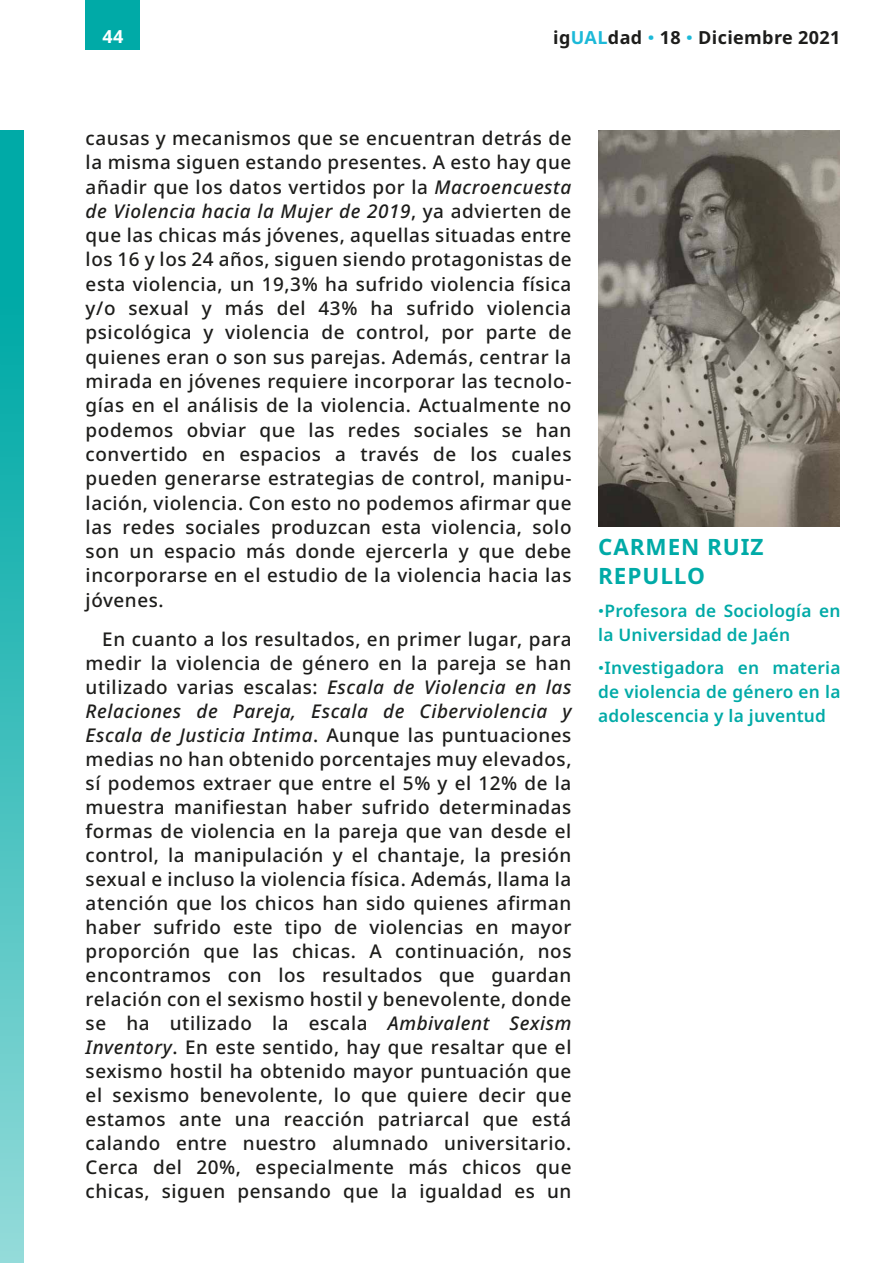
<style>
.page{position:relative;width:893px;height:1263px;background:#fff}
.page>*{position:absolute;margin:0;border:0;box-sizing:border-box;transform-origin:0 0}
.t1{font:700 22.5px/28.5px "Noto Sans";letter-spacing:.04em;color:#00aaa7}
.t2{font:500 18.9px/24px "Noto Sans";letter-spacing:.03em;color:#1d1d1b;text-align:justify}
.t3{font:700 18px "Noto Sans";letter-spacing:.02em;color:#1d1d1b}
.t4{font:700 18px "Noto Sans";color:#fff}
.t5{font:600 17.25px/24px "Noto Sans";letter-spacing:.015em;color:#00aaa7}
.s1{color:#1cb9d8}
.s2{font-style:italic}
</style>
<div class="page">
<img style="left:598px;top:131px;width:242px;height:395px">
<div style="left:0;top:131px;width:23px;height:1132px;background:linear-gradient(to bottom,#00a3a0,#8ed9d7)"></div>
<div style="left:86px;top:0;width:54px;height:50px;background:#00aaa7"></div>
<p class="t4" style="left:102px;top:24px;width:22px">44</p>
<p class="t3" style="left:553px;top:25px;width:289px">ig<span class="s1">UAL</span>dad <span class="s1">ꞏ</span> 18 <span class="s1">ꞏ</span> Diciembre 2021</p>
<p class="t2" style="left:86px;top:126px;width:487px">causas y mecanismos que se encuentran detrás de la misma siguen estando presentes. A esto hay que añadir que los datos vertidos por la <span class="s2">Macroencuesta de Violencia hacia la Mujer de 2019</span>, ya advierten de que las chicas más jóvenes, aquellas situadas entre los 16 y los 24 años, siguen siendo protagonistas de esta violencia, un 19,3% ha sufrido violencia física y/o sexual y más del 43% ha sufrido violencia psicológica y violencia de control, por parte de quienes eran o son sus parejas. Además, centrar la mirada en jóvenes requiere incorporar las tecnolo&shy;gías en el análisis de la violencia. Actualmente no podemos obviar que las redes sociales se han convertido en espacios a través de los cuales pueden generarse estrategias de control, manipu&shy;lación, violencia. Con esto no podemos afirmar que las redes sociales produzcan esta violencia, solo son un espacio más donde ejercerla y que debe incorporarse en el estudio de la violencia hacia las jóvenes.</p>
<p class="t2" style="left:86px;top:627px;width:487px;text-indent:17px">En cuanto a los resultados, en primer lugar, para medir la violencia de género en la pareja se han utilizado varias escalas: <span class="s2">Escala de Violencia en las Relaciones de Pareja, Escala de Ciberviolencia y Escala de Justicia Intima</span>. Aunque las puntuaciones medias no han obtenido porcentajes muy elevados, sí podemos extraer que entre el 5% y el 12% de la muestra manifiestan haber sufrido determinadas formas de violencia en la pareja que van desde el control, la manipulación y el chantaje, la presión sexual e incluso la violencia física. Además, llama la atención que los chicos han sido quienes afirman haber sufrido este tipo de violencias en mayor proporción que las chicas. A continuación, nos encontramos con los resultados que guardan relación con el sexismo hostil y benevolente, donde se ha utilizado la escala <span class="s2">Ambivalent Sexism Inventory</span>. En este sentido, hay que resaltar que el sexismo hostil ha obtenido mayor puntuación que el sexismo benevolente, lo que quiere decir que estamos ante una reacción patriarcal que está calando entre nuestro alumnado universitario.<br>Cerca del 20%, especialmente más chicos que chicas, siguen pensando que la igualdad es un</p>
<p class="t1" style="left:598px;top:533px;width:167px">CARMEN RUIZ<br>REPULLO</p>
<p class="t5" style="left:598px;top:599px;width:244px">ꞏProfesora de Sociología en la Universidad de Jaén</p>
<p class="t5" style="left:598px;top:656px;width:244px;text-align:justify">ꞏInvestigadora en materia de violencia de género en la adolescencia y la juventud</p>
</div>
